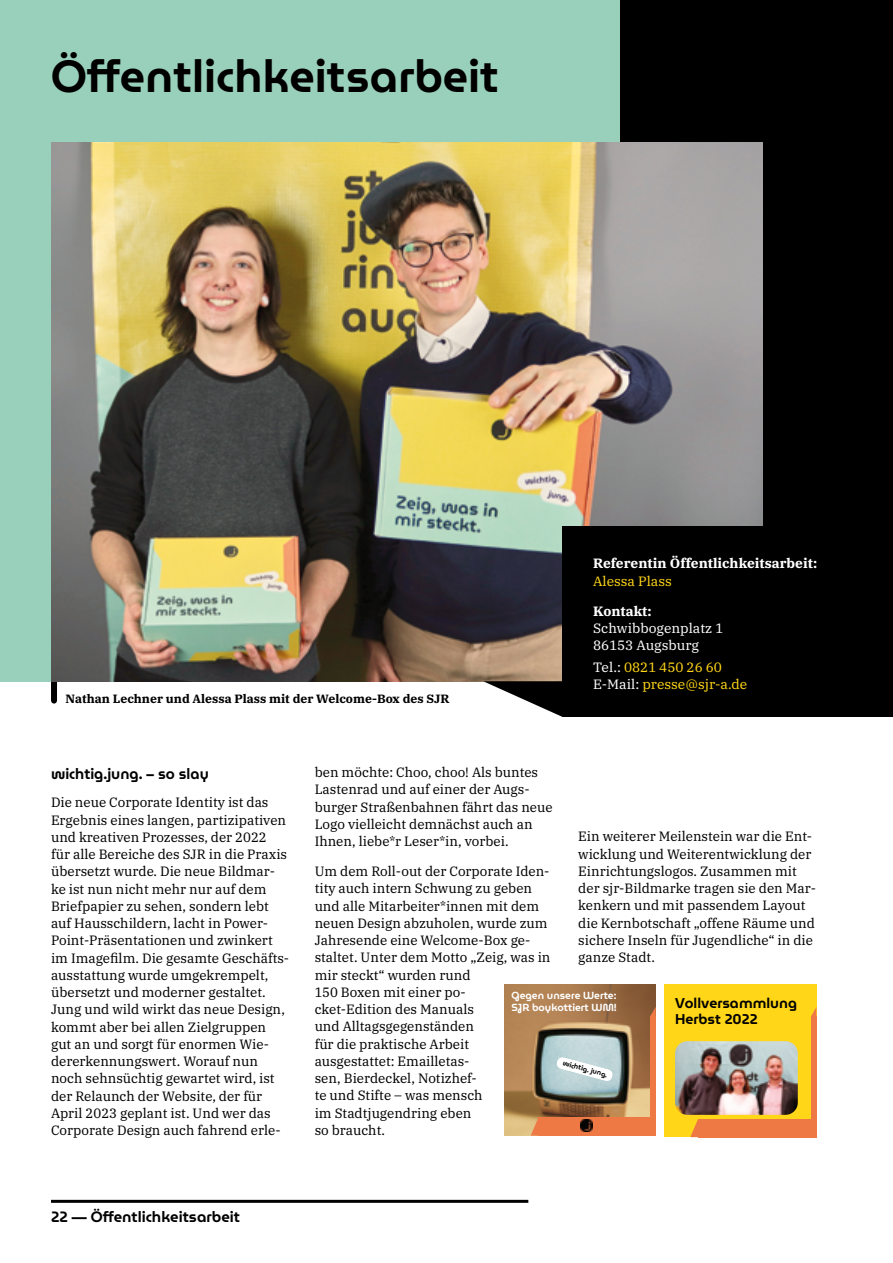
<style>
.page{position:relative;width:893px;height:1263px;background:#fff}
.page>*{position:absolute;margin:0;border:0;box-sizing:border-box;transform-origin:0 0}
.main_head{font:600 45px "Museo Moderno";color:#000}
.subhead1{font:600 15px "Museo Moderno";color:#000}
.t1{font:600 14.25px/16px "Museo Moderno";color:#000}
.fliesstext_3mm{font:13.5px/17.2px "IBM Plex Serif";color:#000}
.t2{font:700 13.5px/17.2px "IBM Plex Serif";color:#fff}
.t3{font:13.5px/17.2px "IBM Plex Serif";color:#ffd618}
.t4{font:13.5px/17.2px "IBM Plex Serif";color:#fff}
.BU_neu{font:700 12px "IBM Plex Serif";color:#000}
.t5{font:600 10.2px/11.6px "Museo Moderno";color:#fff}
.t6{font:600 7.05px "Museo Moderno";color:#000}
.s1{font-weight:400;color:#ffd618}
.s2{color:#fff}
</style>
<div class="page">
<div style="left:51px;top:668px;width:6px;height:33px;background:#000"></div>
<hr style="left:51px;top:1200px;width:477px;height:3px;background:#000">
<div style="left:0;top:0;width:893px;height:681px;background:#99d0bc"></div>
<div style="left:621px;top:0;width:272px;height:717px;background:#000"></div>
<img style="left:51px;top:142px;width:712px;height:539px">
<img style="left:505px;top:985px;width:151px;height:151px">
<div style="left:538px;top:1117px;width:118px;height:19px;background:#ef7945"></div>
<svg style="left:531px;top:1117px;width:7px;height:19px"></svg>
<div style="left:650px;top:1016px;width:6px;height:109px;background:#ef7945"></div>
<svg style="left:650px;top:1007px;width:6px;height:9px"></svg>
<svg style="left:557px;top:1057px;width:56px;height:24px"></svg>
<svg style="left:580px;top:1120px;width:12px;height:12px"></svg>
<div style="left:664px;top:985px;width:152px;height:152px;background:#ffd618"></div>
<div style="left:698px;top:1119px;width:118px;height:18px;background:#ef7945"></div>
<svg style="left:690px;top:1119px;width:8px;height:18px"></svg>
<div style="left:811px;top:1017px;width:5px;height:108px;background:#ef7945"></div>
<svg style="left:811px;top:1008px;width:5px;height:9px"></svg>
<img style="left:675px;top:1041px;width:123px;height:74px">
<div style="left:563px;top:527px;width:330px;height:190px;background:#000"></div>
<svg style="left:483px;top:681px;width:80px;height:36px"></svg>
<p class="main_head" style="left:51px;top:42px;width:449px">Öffentlichkeitsarbeit</p>
<p class="BU_neu" style="left:66px;top:689px;width:386px">Nathan Lechner und Alessa Plass mit der Welcome-Box des SJR</p>
<p class="t2" style="left:593px;top:554px;width:225px">Referentin Öffentlichkeitsarbeit:<br><span class="s1">Alessa Plass</span></p>
<p class="t2" style="left:593px;top:601px;width:60px">Kontakt:</p>
<p class="t4" style="left:593px;top:618px;width:131px">Schwibbogenplatz 1<br>86153 Augsburg</p>
<p class="t3" style="left:593px;top:657px;width:156px"><span class="s2">Tel.:</span> 0821 450 26 60<br><span class="s2">E-Mail:</span> presse@sjr-a.de</p>
<p class="subhead1" style="left:51px;top:762px;width:159px">wichtig.jung. – so slay</p>
<p class="fliesstext_3mm" style="left:51px;top:793px;width:240px">Die neue Corporate Identity ist das Ergebnis eines langen, partizipativen und kreativen Prozesses, der 2022<br>für alle Bereiche des SJR in die Praxis übersetzt wurde. Die neue Bildmar&shy;ke ist nun nicht mehr nur auf dem Briefpapier zu sehen, sondern lebt auf Hausschildern, lacht in Power-Point-Präsentationen und zwinkert im Imagefilm. Die gesamte Geschäfts&shy;ausstattung wurde umgekrempelt, übersetzt und moderner gestaltet.<br>Jung und wild wirkt das neue Design, kommt aber bei allen Zielgruppen gut an und sorgt für enormen Wie&shy;dererkennungswert. Worauf nun noch sehnsüchtig gewartet wird, ist der Relaunch der Website, der für April 2023 geplant ist. Und wer das Corporate Design auch fahrend erle-</p>
<p class="fliesstext_3mm" style="left:315px;top:762px;width:239px">ben möchte: Choo, choo! Als buntes Lastenrad und auf einer der Augs&shy;burger Straßenbahnen fährt das neue Logo vielleicht demnächst auch an Ihnen, liebe*r Leser*in, vorbei.</p>
<p class="fliesstext_3mm" style="left:315px;top:861px;width:237px">Um dem Roll-out der Corporate Iden&shy;tity auch intern Schwung zu geben und alle Mitarbeiter*innen mit dem neuen Design abzuholen, wurde zum<br>Jahresende eine Welcome-Box ge&shy;staltet. Unter dem Motto „Zeig, was in mir steckt“ wurden rund<br>150 Boxen mit einer po-<br>cket-Edition des Manuals<br>und Alltagsgegenständen<br>für die praktische Arbeit ausgestattet: Emailletas-<br>sen, Bierdeckel, Notizhef-<br>te und Stifte – was mensch<br>im Stadtjugendring eben<br>so braucht.</p>
<p class="fliesstext_3mm" style="left:578px;top:827px;width:239px">Ein weiterer Meilenstein war die Ent&shy;wicklung und Weiterentwicklung der Einrichtungslogos. Zusammen mit der sjr-Bildmarke tragen sie den Mar&shy;kenkern und mit passendem Layout die Kernbotschaft „offene Räume und sichere Inseln für Jugendliche“ in die ganze Stadt.</p>
<p class="t5" style="left:512px;top:990px;width:107px">Gegen unsere Werte:<br>SJR boykottiert WM!</p>
<p class="t1" style="left:675px;top:995px;width:123px">Vollversammlung<br>Herbst 2022</p>
<p class="t6" style="left:564px;top:1058px;width:47px;rotate:15deg">wichtig. jung.</p>
<p class="subhead1" style="left:51px;top:1205px;width:191px">22 — Öffentlichkeitsarbeit</p>
</div>
